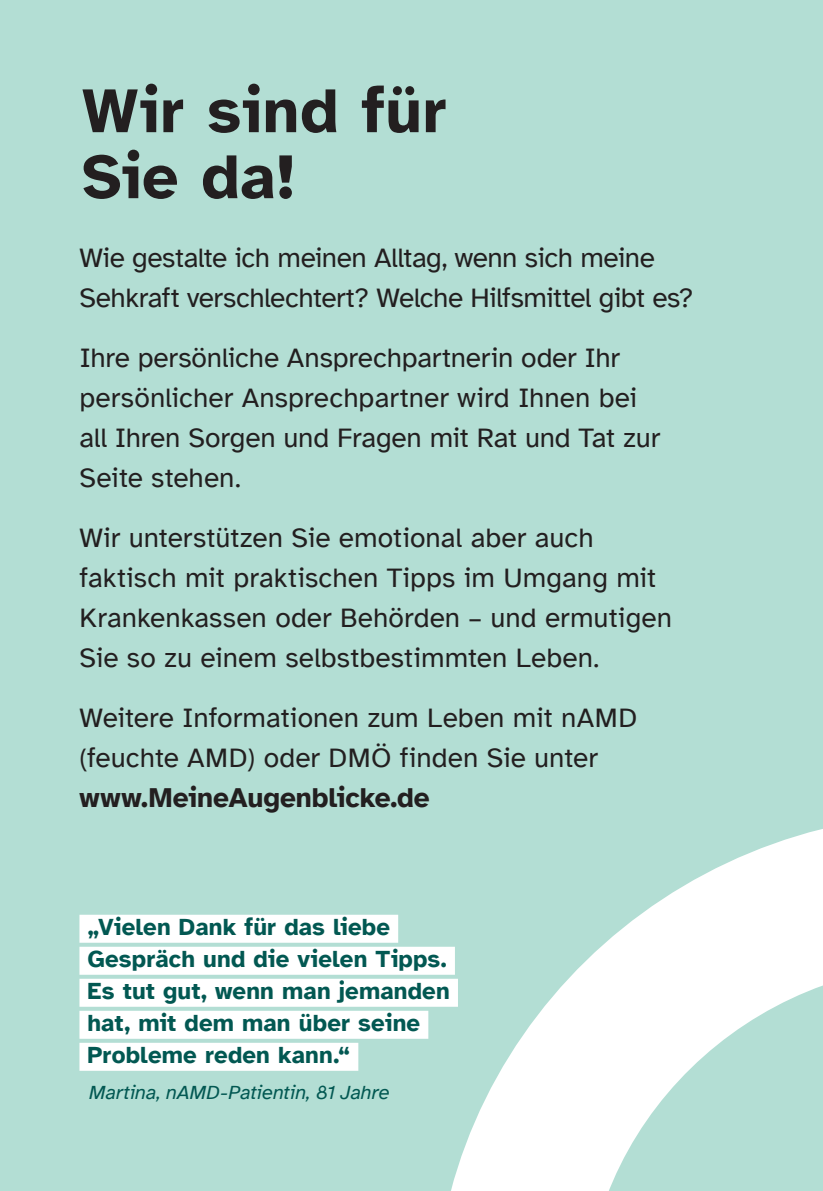
<style>
.page{position:relative;width:823px;height:1191px;background:#fff}
.page>*{position:absolute;margin:0;border:0;box-sizing:border-box;transform-origin:0 0}
.t1{font:700 64px/66px "Atkinson Hyperlegible";letter-spacing:.01em;color:#231f20}
.t2{font:28px/40px "Atkinson Hyperlegible";letter-spacing:-.005em;color:#231f20}
.t3{font:700 28px "Atkinson Hyperlegible";letter-spacing:-.005em;color:#231f20}
.t4{font:700 24px/32px "Atkinson Hyperlegible";letter-spacing:.005em;color:#025852}
.t5{font:italic 20px "Atkinson Hyperlegible";letter-spacing:-.005em;color:#025852}
</style>
<div class="page">
<div style="left:0;top:0;width:822px;height:1191px;background:#b3ded4"></div>
<div style="left:79px;top:914px;width:319px;height:28px;background:#fff"></div>
<div style="left:79px;top:946px;width:375px;height:28px;background:#fff"></div>
<div style="left:79px;top:978px;width:378px;height:28px;background:#fff"></div>
<div style="left:79px;top:1010px;width:349px;height:28px;background:#fff"></div>
<div style="left:79px;top:1042px;width:279px;height:28px;background:#fff"></div>
<svg style="left:359px;top:829px;width:463px;height:362px"></svg>
<h1 class="t1" style="left:82px;top:78px;width:366px">Wir sind für<br>Sie da!</h1>
<p class="t2" style="left:79px;top:238px;width:615px">Wie gestalte ich meinen Alltag, wenn sich meine<br>Sehkraft verschlechtert? Welche Hilfsmittel gibt es?</p>
<p class="t2" style="left:79px;top:338px;width:582px">Ihre persönliche Ansprechpartnerin oder Ihr persönlicher Ansprechpartner wird Ihnen bei all Ihren Sorgen und Fragen mit Rat und Tat zur Seite stehen.</p>
<p class="t2" style="left:79px;top:518px;width:593px">Wir unterstützen Sie emotional aber auch faktisch mit praktischen Tipps im Umgang mit Krankenkassen oder Behörden – und ermutigen Sie so zu einem selbstbestimmten Leben.</p>
<p class="t2" style="left:79px;top:698px;width:559px">Weitere Informationen zum Leben mit nAMD (feuchte AMD) oder DMÖ finden Sie unter</p>
<p class="t3" style="left:79px;top:781px;width:351px">www.MeineAugenblicke.de</p>
<p class="t4" style="left:87px;top:910px;width:364px">„Vielen Dank für das liebe<br>Gespräch und die vielen Tipps.<br>Es tut gut, wenn man jemanden hat, mit dem man über seine<br>Probleme reden kann.“</p>
<p class="t5" style="left:89px;top:1081px;width:302px">Martina, nAMD-Patientin, 81 Jahre</p>
</div>
